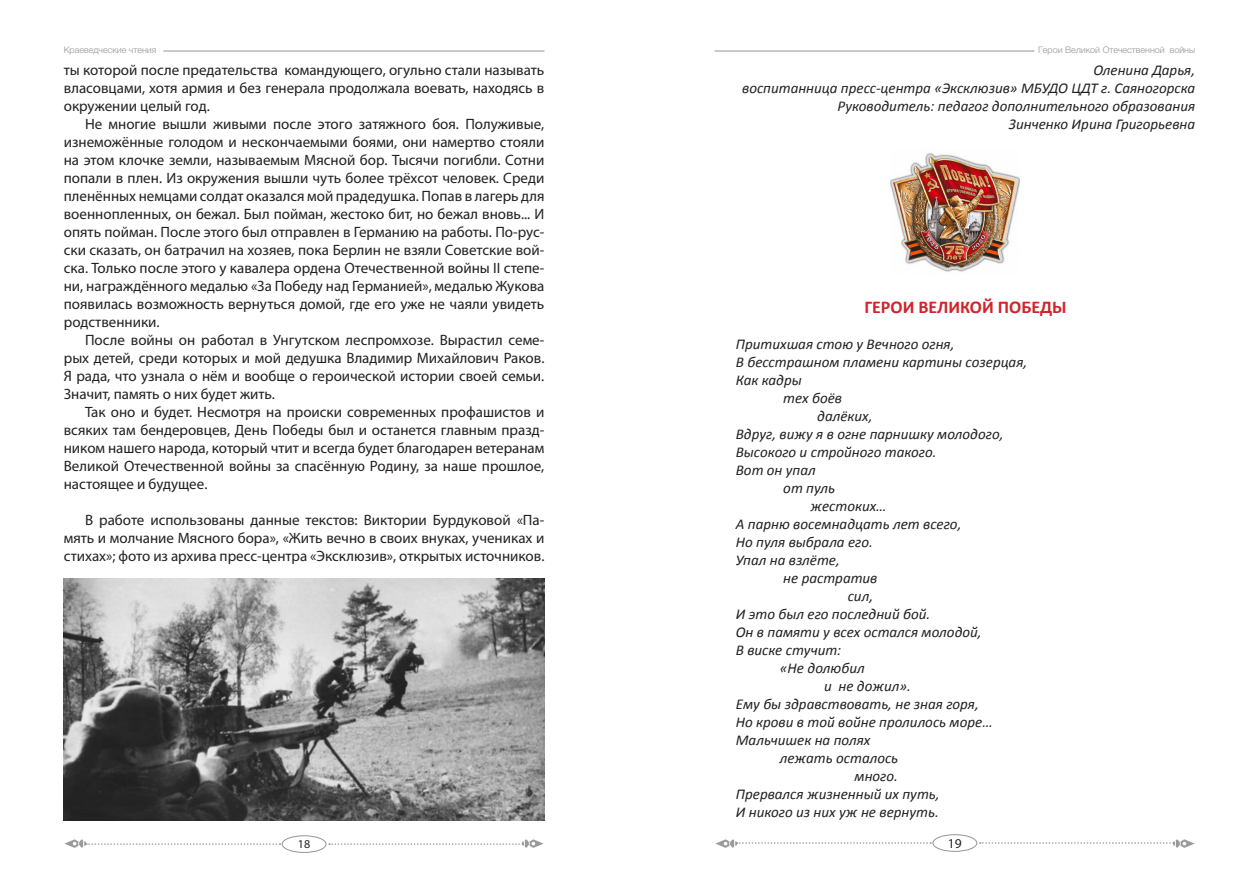
<style>
.page{position:relative;width:1259px;height:893px;background:#fff}
.page>*{position:absolute;margin:0;border:0;box-sizing:border-box;transform-origin:0 0}
.Заголовок{font:700 18px "Calibri";color:#d1232a}
.t1{font:15px/18px "Myriad Pro";color:#231f20;text-align:justify}
.Подпись_автора{font:italic 15px "Calibri";color:#231f20}
.t2{font:13.5px "Myriad Pro";color:#231f20}
.t3{font:12px "Myriad Pro";color:#231f20}
.t4{font:300 9px "Helvetica";color:#939598}
</style>
<div class="page">
<img style="left:64px;top:839px;width:22px;height:9px">
<img style="left:715px;top:839px;width:21px;height:9px">
<img style="left:522px;top:839px;width:22px;height:9px">
<img style="left:1173px;top:839px;width:22px;height:9px">
<svg style="left:86px;top:843px;width:194px;height:2px"></svg>
<svg style="left:736px;top:842px;width:195px;height:2px"></svg>
<svg style="left:329px;top:843px;width:194px;height:2px"></svg>
<svg style="left:979px;top:842px;width:195px;height:2px"></svg>
<div style="left:282px;top:835px;width:44px;height:18px;border:1px solid #939598;border-radius:50%"></div>
<div style="left:932px;top:834px;width:45px;height:18px;border:1px solid #939598;border-radius:50%"></div>
<hr style="left:163px;top:51px;width:381px;height:1px;background:#939598">
<hr style="left:714px;top:51px;width:320px;height:1px;background:#939598">
<img style="left:64px;top:578px;width:480px;height:242px">
<img style="left:890px;top:153px;width:129px;height:119px">
<p class="t4" style="left:64px;top:42px;width:94px">Краеведческие чтения</p>
<p class="t4" style="left:1038px;top:42px;width:158px">Герои Великой Отечественной войны</p>
<p class="t1" style="left:64px;top:61px;width:482px">ты которой после предательства командующего, огульно стали называть власовцами, хотя армия и без генерала продолжала воевать, находясь в окружении целый год.</p>
<p class="t1" style="left:64px;top:115px;width:482px;text-indent:21px">Не многие вышли живыми после этого затяжного боя. Полуживые, изнеможённые голодом и нескончаемыми боями, они намертво стояли на этом клочке земли, называемым Мясной бор. Тысячи погибли. Сотни попали в плен. Из окружения вышли чуть более трёхсот человек. Среди пленённых немцами солдат оказался мой прадедушка. Попав в лагерь для военнопленных, он бежал. Был пойман, жестоко бит, но бежал вновь... И опять пойман. После этого был отправлен в Германию на работы. По-рус&shy;ски сказать, он батрачил на хозяев, пока Берлин не взяли Советские вой&shy;ска. Только после этого у кавалера ордена Отечественной войны II степе&shy;ни, награждённого медалью «За Победу над Германией», медалью Жукова появилась возможность вернуться домой, где его уже не чаяли увидеть родственники.</p>
<p class="t1" style="left:64px;top:331px;width:482px;text-indent:21px">После войны он работал в Унгутском леспромхозе. Вырастил семе&shy;рых детей, среди которых и мой дедушка Владимир Михайлович Раков.<br>Я рада, что узнала о нём и вообще о героической истории своей семьи.<br>Значит, память о них будет жить.</p>
<p class="t1" style="left:64px;top:403px;width:482px;text-indent:21px">Так оно и будет. Несмотря на происки современных профашистов и всяких там бендеровцев, День Победы был и останется главным празд&shy;ником нашего народа, который чтит и всегда будет благодарен ветеранам Великой Отечественной войны за спасённую Родину, за наше прошлое, настоящее и будущее.</p>
<p class="t1" style="left:64px;top:511px;width:482px;text-indent:21px">В работе использованы данные текстов: Виктории Бурдуковой «Па&shy;мять и молчание Мясного бора», «Жить вечно в своих внуках, учениках и стихах»; фото из архива пресс-центра «Эксклюзив», открытых источников.</p>
<p class="Подпись_автора" style="left:1093px;top:60px;width:103px">Оленина Дарья,</p>
<p class="Подпись_автора" style="left:742px;top:78px;width:454px">воспитанница пресс-центра «Эксклюзив» МБУДО ЦДТ г. Саяногорска</p>
<p class="Подпись_автора" style="left:837px;top:96px;width:359px">Руководитель: педагог дополнительного образования</p>
<p class="Подпись_автора" style="left:1009px;top:114px;width:188px">Зинченко Ирина Григорьевна</p>
<p class="Заголовок" style="left:864px;top:295px;width:204px">ГЕРОИ ВЕЛИКОЙ ПОБЕДЫ</p>
<p class="Подпись_автора" style="left:736px;top:333px;width:220px">Притихшая стою у Вечного огня,</p>
<p class="Подпись_автора" style="left:736px;top:351px;width:293px">В бесстрашном пламени картины созерцая,</p>
<p class="Подпись_автора" style="left:736px;top:369px;width:67px">Как кадры</p>
<p class="Подпись_автора" style="left:783px;top:387px;width:60px">тех боёв</p>
<p class="Подпись_автора" style="left:817px;top:405px;width:57px">далёких,</p>
<p class="Подпись_автора" style="left:736px;top:423px;width:269px">Вдруг, вижу я в огне парнишку молодого,</p>
<p class="Подпись_автора" style="left:736px;top:441px;width:202px">Высокого и стройного такого.</p>
<p class="Подпись_автора" style="left:736px;top:459px;width:81px">Вот он упал</p>
<p class="Подпись_автора" style="left:783px;top:477px;width:53px">от пуль</p>
<p class="Подпись_автора" style="left:810px;top:495px;width:78px">жестоких…</p>
<p class="Подпись_автора" style="left:736px;top:513px;width:227px">А парню восемнадцать лет всего,</p>
<p class="Подпись_автора" style="left:736px;top:531px;width:139px">Но пуля выбрала его.</p>
<p class="Подпись_автора" style="left:736px;top:549px;width:105px">Упал на взлёте,</p>
<p class="Подпись_автора" style="left:783px;top:567px;width:96px">не растратив</p>
<p class="Подпись_автора" style="left:847px;top:585px;width:27px">сил,</p>
<p class="Подпись_автора" style="left:736px;top:603px;width:196px">И это был его последний бой.</p>
<p class="Подпись_автора" style="left:736px;top:621px;width:247px">Он в памяти у всех остался молодой,</p>
<p class="Подпись_автора" style="left:736px;top:639px;width:107px">В виске стучит:</p>
<p class="Подпись_автора" style="left:780px;top:657px;width:86px">«Не долюбил</p>
<p class="Подпись_автора" style="left:824px;top:675px;width:89px">и не дожил».</p>
<p class="Подпись_автора" style="left:736px;top:693px;width:244px">Ему бы здравствовать, не зная горя,</p>
<p class="Подпись_автора" style="left:736px;top:711px;width:258px">Но крови в той войне пролилось море…</p>
<p class="Подпись_автора" style="left:736px;top:729px;width:136px">Мальчишек на полях</p>
<p class="Подпись_автора" style="left:780px;top:747px;width:120px">лежать осталось</p>
<p class="Подпись_автора" style="left:854px;top:765px;width:45px">много.</p>
<p class="Подпись_автора" style="left:736px;top:783px;width:205px">Прервался жизненный их путь,</p>
<p class="Подпись_автора" style="left:736px;top:801px;width:204px">И никого из них уж не вернуть.</p>
<p class="t3" style="left:298px;top:836px;width:14px">18</p>
<p class="t2" style="left:948px;top:835px;width:15px">19</p>
</div>
